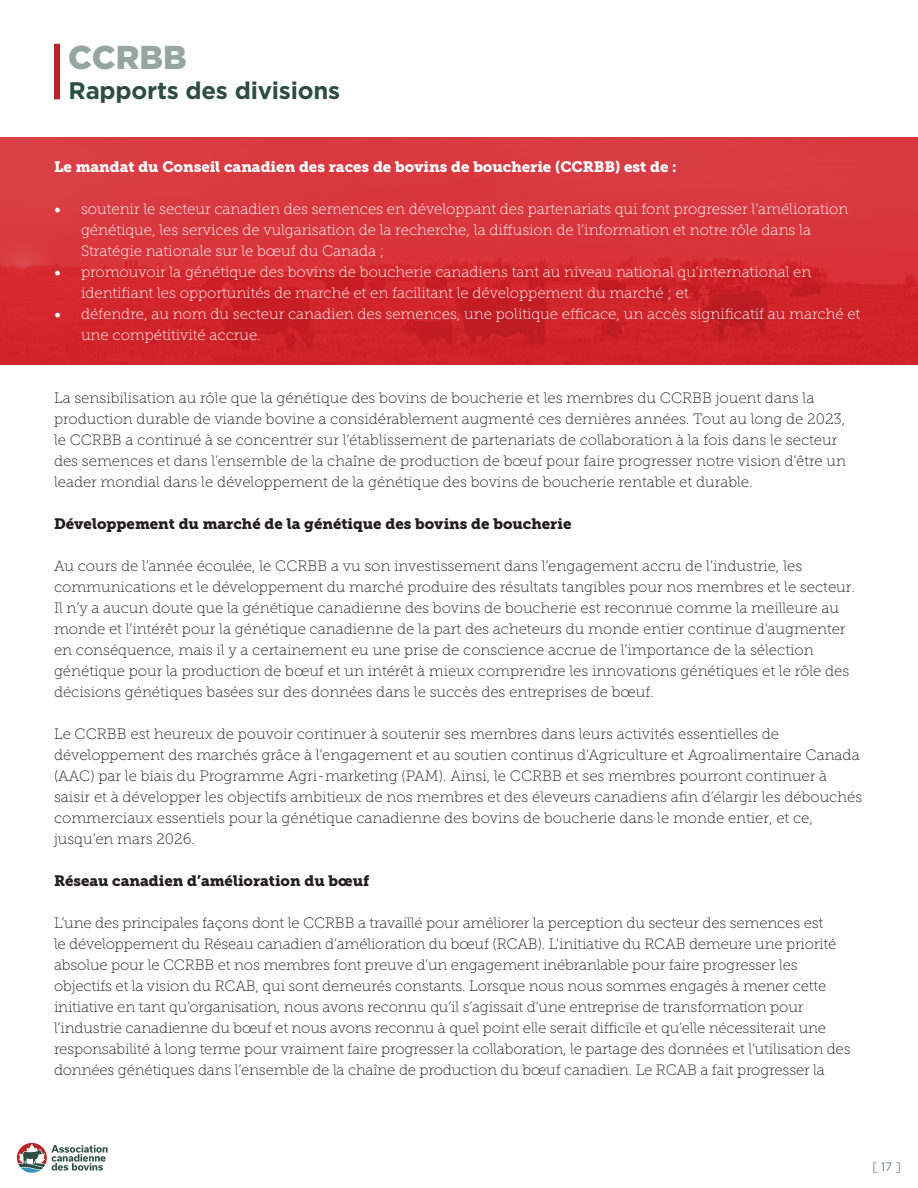
<style>
.page{position:relative;width:918px;height:1188px;background:#fff}
.page>*{position:absolute;margin:0;border:0;box-sizing:border-box;transform-origin:0 0}
.t1{font:900 33px "Gotham";color:#95a6a1}
.t2{font:700 24px "Gotham";letter-spacing:-.01em;color:#2b4d42}
.t3{font:15px/21px "Museo Slab 100";color:#231f20}
.t4{font:15px/21px "Museo Slab 100";color:#fff}
.t5{font:15px "Museo Slab 900";color:#231f20}
.t6{font:15px "Museo Slab 900";color:#fff}
.t7{font:300 12px "Gotham";color:#2b4d42}
.s1{font-family:"Minion Pro";font-size:18px}
</style>
<div class="page">
<svg style="left:17px;top:1143px;width:91px;height:30px"></svg>
<img style="left:0;top:137px;width:918px;height:227px">
<div style="left:54px;top:44px;width:6px;height:55px;background:#ba2626"></div>
<p class="t1" style="left:68px;top:34px;width:120px">CCRBB</p>
<p class="t2" style="left:69px;top:74px;width:273px">Rapports des divisions</p>
<p class="t6" style="left:54px;top:159px;width:624px">Le mandat du Conseil canadien des races de bovins de boucherie (CCRBB) est de :</p>
<p class="t4" style="left:81px;top:199px;width:769px;text-indent:-27px"><span class="s1">•</span> soutenir le secteur canadien des semences en développant des partenariats qui font progresser l’amélioration génétique, les services de vulgarisation de la recherche, la diffusion de l’information et notre rôle dans la<br>Stratégie nationale sur le bœuf du Canada ;</p>
<p class="t4" style="left:81px;top:262px;width:732px;text-indent:-27px"><span class="s1">•</span> promouvoir la génétique des bovins de boucherie canadiens tant au niveau national qu’international en identifiant les opportunités de marché et en facilitant le développement du marché ; et</p>
<p class="t4" style="left:81px;top:304px;width:781px;text-indent:-27px"><span class="s1">•</span> défendre, au nom du secteur canadien des semences, une politique efficace, un accès significatif au marché et une compétitivité accrue.</p>
<p class="t3" style="left:54px;top:388px;width:794px">La sensibilisation au rôle que la génétique des bovins de boucherie et les membres du CCRBB jouent dans la production durable de viande bovine a considérablement augmenté ces dernières années. Tout au long de 2023, le CCRBB a continué à se concentrer sur l’établissement de partenariats de collaboration à la fois dans le secteur des semences et dans l’ensemble de la chaîne de production de bœuf pour faire progresser notre vision d’être un leader mondial dans le développement de la génétique des bovins de boucherie rentable et durable.</p>
<p class="t5" style="left:54px;top:516px;width:519px">Développement du marché de la génétique des bovins de boucherie</p>
<p class="t3" style="left:54px;top:556px;width:803px">Au cours de l’année écoulée, le CCRBB a vu son investissement dans l’engagement accru de l’industrie, les communications et le développement du marché produire des résultats tangibles pour nos membres et le secteur.<br>Il n’y a aucun doute que la génétique canadienne des bovins de boucherie est reconnue comme la meilleure au monde et l’intérêt pour la génétique canadienne de la part des acheteurs du monde entier continue d’augmenter en conséquence, mais il y a certainement eu une prise de conscience accrue de l’importance de la sélection génétique pour la production de bœuf et un intérêt à mieux comprendre les innovations génétiques et le rôle des décisions génétiques basées sur des données dans le succès des entreprises de bœuf.</p>
<p class="t3" style="left:54px;top:724px;width:810px">Le CCRBB est heureux de pouvoir continuer à soutenir ses membres dans leurs activités essentielles de développement des marchés grâce à l’engagement et au soutien continus d’Agriculture et Agroalimentaire Canada (AAC) par le biais du Programme Agri-marketing (PAM). Ainsi, le CCRBB et ses membres pourront continuer à saisir et à développer les objectifs ambitieux de nos membres et des éleveurs canadiens afin d’élargir les débouchés commerciaux essentiels pour la génétique canadienne des bovins de boucherie dans le monde entier, et ce, jusqu’en mars 2026.</p>
<p class="t5" style="left:54px;top:873px;width:317px">Réseau canadien d’amélioration du bœuf</p>
<p class="t3" style="left:54px;top:913px;width:798px">L’une des principales façons dont le CCRBB a travaillé pour améliorer la perception du secteur des semences est<br>le développement du Réseau canadien d’amélioration du bœuf (RCAB). L’initiative du RCAB demeure une priorité absolue pour le CCRBB et nos membres font preuve d’un engagement inébranlable pour faire progresser les objectifs et la vision du RCAB, qui sont demeurés constants. Lorsque nous nous sommes engagés à mener cette initiative en tant qu’organisation, nous avons reconnu qu’il s’agissait d’une entreprise de transformation pour l’industrie canadienne du bœuf et nous avons reconnu à quel point elle serait difficile et qu’elle nécessiterait une responsabilité à long terme pour vraiment faire progresser la collaboration, le partage des données et l’utilisation des données génétiques dans l’ensemble de la chaîne de production du bœuf canadien. Le RCAB a fait progresser la</p>
<p class="t7" style="left:872px;top:1160px;width:30px">[ 17 ]</p>
</div>
